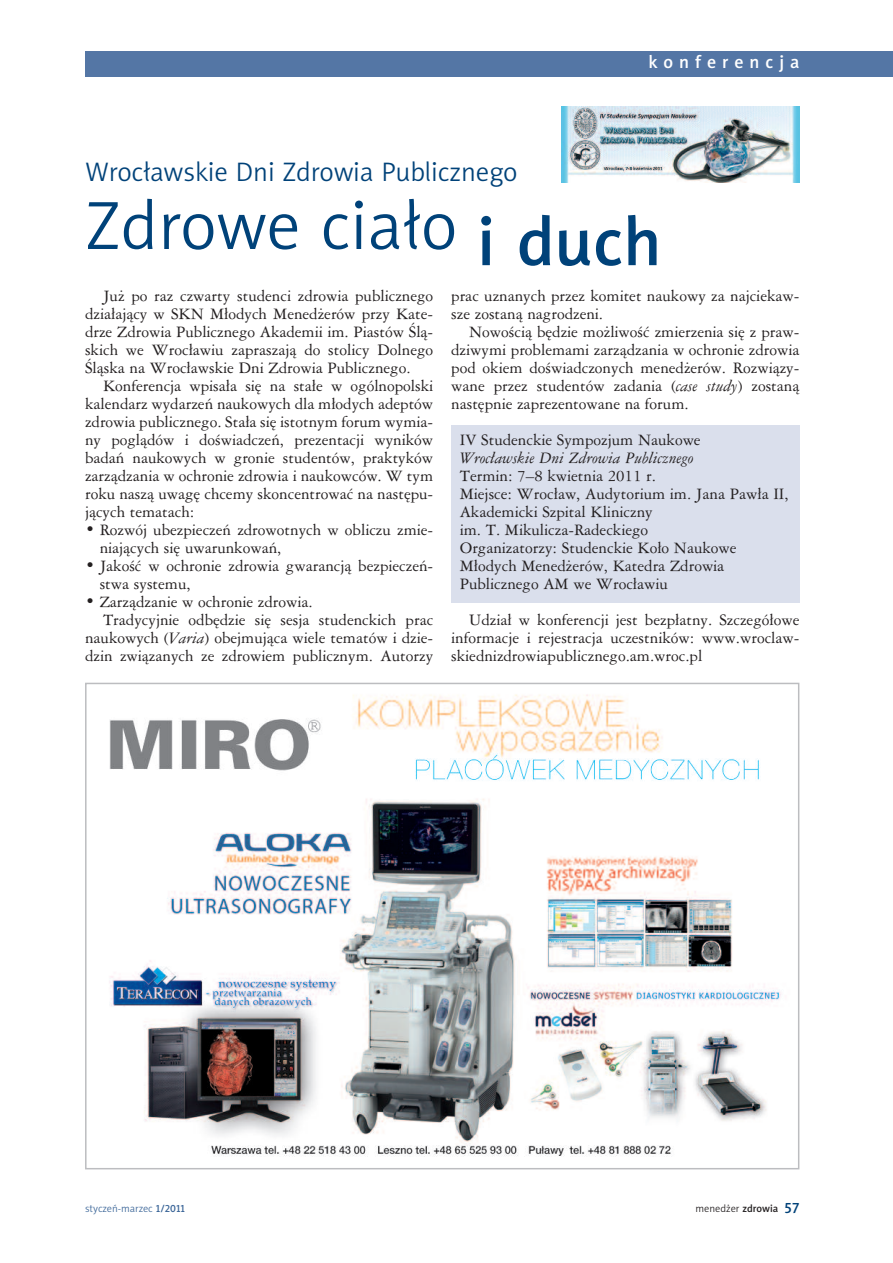
<style>
.page{position:relative;width:893px;height:1263px;background:#fff}
.page>*{position:absolute;margin:0;border:0;box-sizing:border-box;transform-origin:0 0}
.t1{font:69px "Naomi Sans EFNPS Light";color:#004279}
.t2{font:27px "Naomi Sans EFNPS Light";color:#004279}
.t3{font:18px "Naomi Sans EFNPS Medium";letter-spacing:.335em;color:#fff}
.t4{font:15px/18px "Ameri Garmnd PL";color:#231f20;text-align:justify}
.t5{font:italic 15px "Ameri Garmnd PL";color:#231f20}
.t6{font:10.5px "Naomi Sans EFNPS Light";color:#3d6799}
.t7{font:10.5px "Naomi Sans EFNPS Light";color:#231f20}
.s1{font-family:"Naomi Sans EFNPS Medium"}
.s2{font-style:italic}
.s3{font-family:"Naomi Sans EFNPS Medium";font-size:15px;color:#004279}
</style>
<div class="page">
<div style="left:451px;top:425px;width:348px;height:177px;background:#dadfec"></div>
<img style="left:109px;top:694px;width:672px;height:463px">
<div style="left:85px;top:683px;width:714px;height:486px;border:2px solid #bcbdc0"></div>
<img style="left:562px;top:106px;width:237px;height:77px">
<div style="left:85px;top:51px;width:808px;height:26px;background:#5476a5"></div>
<p class="t3" style="left:649px;top:55px;width:152px">konferencja</p>
<h2 class="t2" style="left:85px;top:162px;width:434px">Wrocławskie Dni Zdrowia Publicznego</h2>
<h1 class="t1" style="left:85px;top:199px;width:578px">Zdrowe ciało <span class="s1">i duch</span></h1>
<p class="t4" style="left:85px;top:287px;width:350px;text-indent:18px">Już po raz czwarty studenci zdrowia publicznego działający w SKN Młodych Menedżerów przy Kate&shy;drze Zdrowia Publicznego Akademii im. Piastów Ślą&shy;skich we Wrocławiu zapraszają do stolicy Dolnego Śląska na Wrocławskie Dni Zdrowia Publicznego.</p>
<p class="t4" style="left:85px;top:377px;width:350px;text-indent:18px">Konferencja wpisała się na stałe w ogólnopolski kalendarz wydarzeń naukowych dla młodych adeptów zdrowia publicznego. Stała się istotnym forum wymia&shy;ny poglądów i doświadczeń, prezentacji wyników badań naukowych w gronie studentów, praktyków zarządzania w ochronie zdrowia i naukowców. W tym roku naszą uwagę chcemy skoncentrować na następu&shy;jących tematach:</p>
<p class="t4" style="left:100px;top:521px;width:335px;text-indent:-15px">• Rozwój ubezpieczeń zdrowotnych w obliczu zmie&shy;niających się uwarunkowań,</p>
<p class="t4" style="left:100px;top:557px;width:335px;text-indent:-15px">• Jakość w ochronie zdrowia gwarancją bezpieczeń&shy;stwa systemu,</p>
<p class="t4" style="left:85px;top:593px;width:229px">• Zarządzanie w ochronie zdrowia.</p>
<p class="t4" style="left:103px;top:611px;width:332px">Tradycyjnie odbędzie się sesja studenckich prac</p>
<p class="t4" style="left:85px;top:629px;width:350px">naukowych (<span class="s2">Varia</span>) obejmująca wiele tematów i dzie-</p>
<p class="t4" style="left:85px;top:647px;width:350px">dzin związanych ze zdrowiem publicznym. Autorzy</p>
<p class="t4" style="left:451px;top:287px;width:350px">prac uznanych przez komitet naukowy za najciekaw&shy;sze zostaną nagrodzeni.</p>
<p class="t4" style="left:451px;top:323px;width:350px;text-indent:18px">Nowością będzie możliwość zmierzenia się z praw&shy;dziwymi problemami zarządzania w ochronie zdrowia pod okiem doświadczonych menedżerów. Rozwiązy&shy;wane przez studentów zadania (<span class="s2">case study</span>) zostaną następnie zaprezentowane na forum.</p>
<p class="t4" style="left:460px;top:431px;width:242px">IV Studenckie Sympozjum Naukowe</p>
<p class="t5" style="left:460px;top:449px;width:236px">Wrocławskie Dni Zdrowia Publicznego</p>
<p class="t4" style="left:460px;top:467px;width:331px;text-align:left">Termin: 7–8 kwietnia 2011 r.<br>Miejsce: Wrocław, Audytorium im. Jana Pawła II, Akademicki Szpital Kliniczny<br>im. T. Mikulicza-Radeckiego<br>Organizatorzy: Studenckie Koło Naukowe Młodych Menedżerów, Katedra Zdrowia Publicznego AM we Wrocławiu</p>
<p class="t4" style="left:451px;top:611px;width:350px;text-indent:18px">Udział w konferencji jest bezpłatny. Szczegółowe informacje i rejestracja uczestników: www.wroclaw&shy;skiednizdrowiapublicznego.am.wroc.pl</p>
<p class="t6" style="left:85px;top:1204px;width:102px">styczeń-marzec <span class="s1">1/2011</span></p>
<p class="t7" style="left:695px;top:1204px;width:105px">menedżer <span class="s1">zdrowia</span> <span class="s3">57</span></p>
</div>
